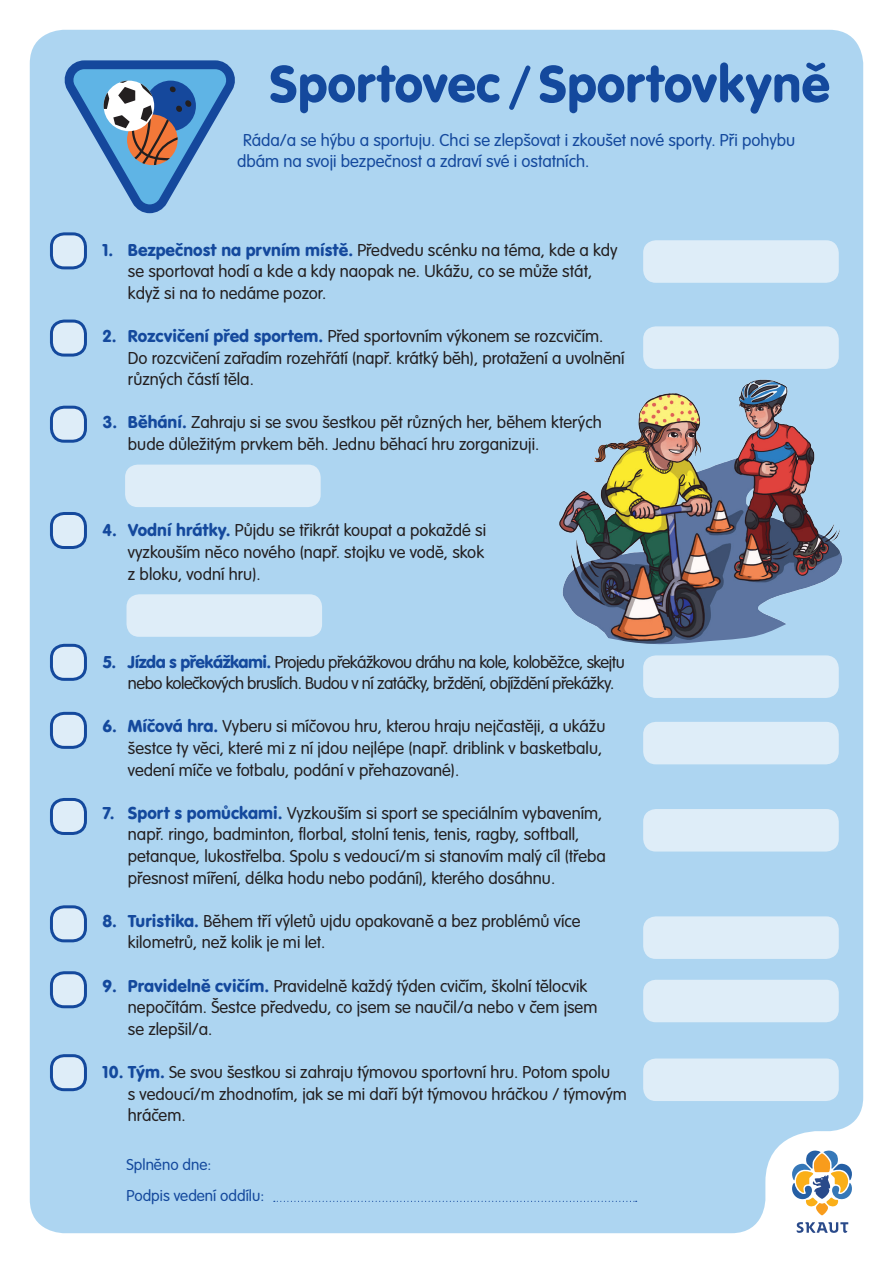
<style>
.page{position:relative;width:893px;height:1263px;background:#fff}
.page>*{position:absolute;margin:0;border:0;box-sizing:border-box;transform-origin:0 0}
.t1{font:54px "VAG Rundschrift DOT";color:#14499d}
.t2{font:300 18px/21.6px "VAG Rundschrift DOT";color:#231f20}
.t3{font:300 18px/21.6px "VAG Rundschrift DOT";letter-spacing:-.03em;color:#231f20}
.t4{font:300 18px/21.6px "VAG Rundschrift DOT";color:#14499d}
.t5{font:300 16.5px/31.5px "VAG Rundschrift DOT";color:#14499d}
.s1{font-weight:400;color:#14499d}
</style>
<div class="page">
<div style="left:30px;top:30px;width:833px;height:1203px;background:#add5f1"></div>
<svg style="left:792px;top:1150px;width:60px;height:65px"></svg>
<svg style="left:797px;top:1222px;width:51px;height:11px"></svg>
<svg style="left:65px;top:60px;width:170px;height:153px;background:#7aa3c9"></svg>
<div style="left:51px;top:234px;width:34px;height:34px;background:#deedf8;border-radius:13px"></div>
<div style="left:50px;top:232px;width:37px;height:37px;border:3px solid #14499d;border-radius:13px"></div>
<div style="left:51px;top:713px;width:34px;height:34px;background:#deedf8;border-radius:13px"></div>
<div style="left:50px;top:712px;width:37px;height:37px;border:3px solid #14499d;border-radius:13px"></div>
<div style="left:51px;top:321px;width:34px;height:34px;background:#deedf8;border-radius:13px"></div>
<div style="left:50px;top:320px;width:37px;height:37px;border:3px solid #14499d;border-radius:13px"></div>
<div style="left:51px;top:799px;width:34px;height:34px;background:#deedf8;border-radius:13px"></div>
<div style="left:50px;top:798px;width:37px;height:37px;border:3px solid #14499d;border-radius:13px"></div>
<div style="left:51px;top:407px;width:34px;height:34px;background:#deedf8;border-radius:13px"></div>
<div style="left:50px;top:406px;width:37px;height:37px;border:3px solid #14499d;border-radius:13px"></div>
<div style="left:51px;top:907px;width:34px;height:34px;background:#deedf8;border-radius:13px"></div>
<div style="left:50px;top:905px;width:37px;height:37px;border:3px solid #14499d;border-radius:13px"></div>
<div style="left:51px;top:513px;width:34px;height:34px;background:#deedf8;border-radius:13px"></div>
<div style="left:50px;top:512px;width:37px;height:37px;border:3px solid #14499d;border-radius:13px"></div>
<div style="left:51px;top:973px;width:34px;height:34px;background:#deedf8;border-radius:13px"></div>
<div style="left:50px;top:971px;width:37px;height:37px;border:3px solid #14499d;border-radius:13px"></div>
<div style="left:51px;top:645px;width:34px;height:34px;background:#deedf8;border-radius:13px"></div>
<div style="left:50px;top:644px;width:37px;height:37px;border:3px solid #14499d;border-radius:13px"></div>
<div style="left:51px;top:1056px;width:34px;height:34px;background:#deedf8;border-radius:13px"></div>
<div style="left:50px;top:1054px;width:37px;height:37px;border:3px solid #14499d;border-radius:13px"></div>
<svg style="left:274px;top:1201px;width:363px;height:1px"></svg>
<img style="left:532px;top:371px;width:332px;height:274px">
<div style="left:643px;top:240px;width:196px;height:43px;background:#deedf8;border-radius:13px"></div>
<div style="left:643px;top:326px;width:196px;height:43px;background:#deedf8;border-radius:13px"></div>
<div style="left:125px;top:465px;width:196px;height:42px;background:#deedf8;border-radius:13px"></div>
<div style="left:126px;top:594px;width:196px;height:43px;background:#deedf8;border-radius:13px"></div>
<div style="left:643px;top:655px;width:196px;height:43px;background:#deedf8;border-radius:13px"></div>
<div style="left:643px;top:722px;width:196px;height:42px;background:#deedf8;border-radius:13px"></div>
<div style="left:643px;top:809px;width:196px;height:42px;background:#deedf8;border-radius:13px"></div>
<div style="left:643px;top:916px;width:196px;height:43px;background:#deedf8;border-radius:13px"></div>
<div style="left:643px;top:980px;width:196px;height:42px;background:#deedf8;border-radius:13px"></div>
<div style="left:643px;top:1058px;width:196px;height:43px;background:#deedf8;border-radius:13px"></div>
<h1 class="t1" style="left:269px;top:52px;width:563px">Sportovec /Sportovkyně</h1>
<p class="t4" style="left:237px;top:129px;width:560px;text-indent:6px">Ráda/a se hýbu a sportuju. Chci se zlepšovat i zkoušet nové sporty. Při pohybu dbám na svoji bezpečnost a zdraví své i ostatních.</p>
<p class="t2" style="left:128px;top:239px;width:491px;text-indent:-26px"><span class="s1">1. Bezpečnost na prvním místě.</span> Předvedu scénku na téma, kde a kdy se sportovat hodí a kde a kdy naopak ne. Ukážu, co se může stát, když si na to nedáme pozor.</p>
<p class="t2" style="left:128px;top:326px;width:498px;text-indent:-26px"><span class="s1">2. Rozcvičení před sportem.</span> Před sportovním výkonem se rozcvičím.<br>Do rozcvičení zařadím rozehřátí (např. krátký běh), protažení a uvolnění různých částí těla.</p>
<p class="t2" style="left:128px;top:412px;width:475px;text-indent:-26px"><span class="s1">3. Běhání.</span> Zahraju si se svou šestkou pět různých her, během kterých bude důležitým prvkem běh. Jednu běhací hru zorganizuji.</p>
<p class="t2" style="left:128px;top:520px;width:360px;text-align:justify;text-indent:-26px"><span class="s1">4. Vodní hrátky.</span> Půjdu se třikrát koupat a pokaždé si vyzkouším něco nového (např. stojku ve vodě, skok z bloku, vodní hru).</p>
<p class="t3" style="left:128px;top:651px;width:498px;text-indent:-26px"><span class="s1">5. Jízda s překážkami.</span> Projedu překážkovou dráhu na kole, koloběžce, skejtu nebo kolečkových bruslích. Budou v ní zatáčky, brždění, objíždění překážky.</p>
<p class="t2" style="left:128px;top:716px;width:479px;text-indent:-26px"><span class="s1">6. Míčová hra.</span> Vyberu si míčovou hru, kterou hraju nejčastěji, a ukážu šestce ty věci, které mi z ní jdou nejlépe (např. driblink v basketbalu, vedení míče ve fotbalu, podání v přehazované).</p>
<p class="t2" style="left:128px;top:802px;width:479px;text-indent:-26px"><span class="s1">7. Sport s pomůckami.</span> Vyzkouším si sport se speciálním vybavením, např. ringo, badminton, florbal, stolní tenis, tenis, ragby, softball, petanque, lukostřelba. Spolu s vedoucí/m si stanovím malý cíl (třeba přesnost míření, délka hodu nebo podání), kterého dosáhnu.</p>
<p class="t2" style="left:128px;top:910px;width:454px;text-indent:-26px"><span class="s1">8. Turistika.</span> Během tří výletů ujdu opakovaně a bez problémů více kilometrů, než kolik je mi let.</p>
<p class="t2" style="left:128px;top:975px;width:471px;text-indent:-26px"><span class="s1">9. Pravidelně cvičím.</span> Pravidelně každý týden cvičím, školní tělocvik nepočítám. Šestce předvedu, co jsem se naučil/a nebo v čem jsem se zlepšil/a.</p>
<p class="t2" style="left:128px;top:1061px;width:501px;text-indent:-26px"><span class="s1">10. Tým.</span> Se svou šestkou si zahraju týmovou sportovní hru. Potom spolu<br>s vedoucí/m zhodnotím, jak se mi daří být týmovou hráčkou / týmovým hráčem.</p>
<p class="t5" style="left:126px;top:1149px;width:139px">Splněno dne:<br>Podpis vedení oddílu:</p>
</div>
